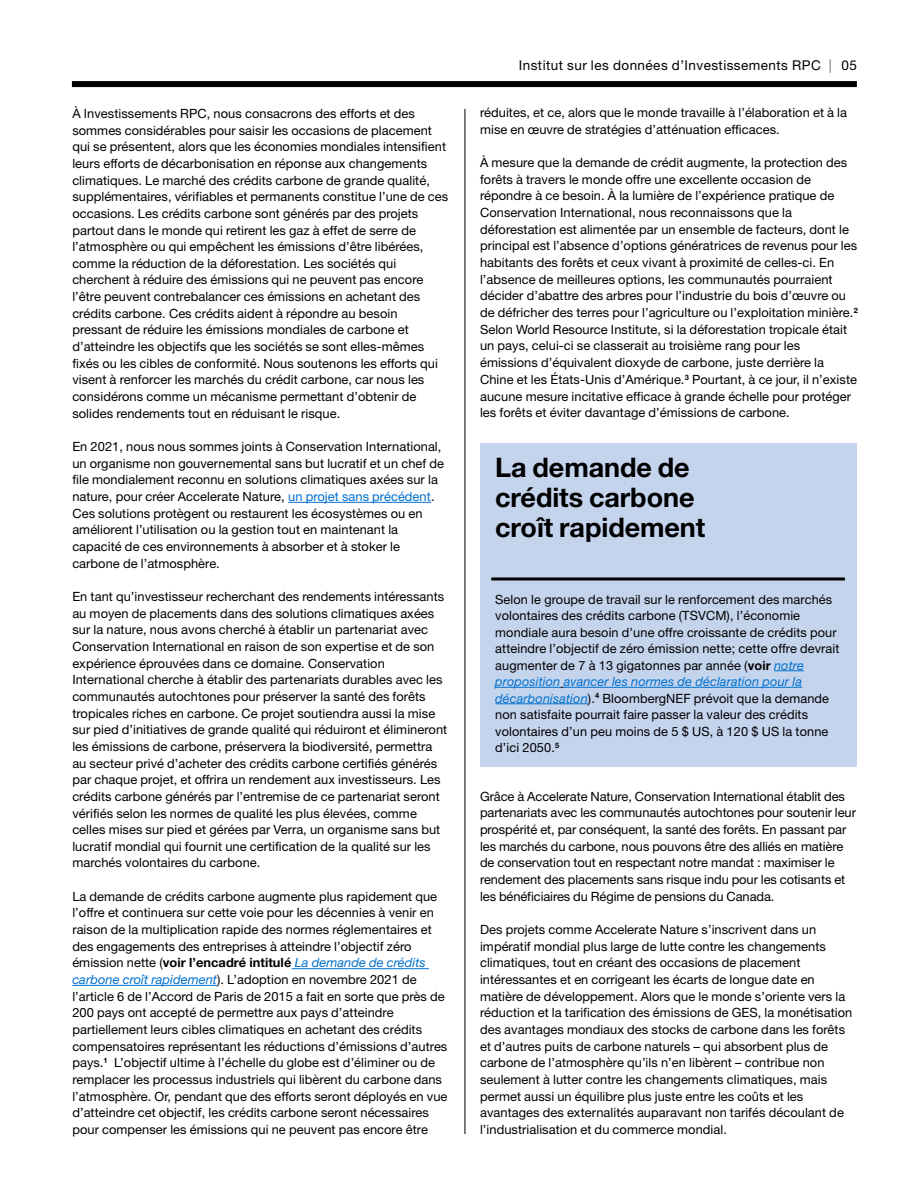
<style>
.page{position:relative;width:918px;height:1188px;background:#fff}
.page>*{position:absolute;margin:0;border:0;box-sizing:border-box;transform-origin:0 0}
.Body_Copy_9_3_12_TIG{font:700 27px/30px "Helvetica Neue LT Pro";letter-spacing:-.005em;color:#000}
.t1{font:13.5px "Helvetica Neue LT Pro";letter-spacing:.035em;color:#000}
.CPP_Body_text_2{font:12.75px/16.6px "Helvetica Neue LT Pro";letter-spacing:.005em;color:#000}
.s1{color:#0070ce}
.s2{font-weight:700}
.s3{font-style:italic;color:#0070ce}
.s4{color:#686c75}
</style>
<div class="page">
<hr style="left:465px;top:109px;width:1px;height:1025px;background:#000">
<hr style="left:288px;top:502px;width:143px;height:1px;background:#0070ce">
<hr style="left:292px;top:968px;width:137px;height:1px;background:#0070ce">
<hr style="left:72px;top:985px;width:145px;height:1px;background:#0070ce">
<div style="left:480px;top:443px;width:377px;height:323px;background:#c5d4ed"></div>
<hr style="left:491px;top:577px;width:354px;height:3px;background:#000">
<hr style="left:774px;top:670px;width:30px;height:1px;background:#0070ce">
<hr style="left:495px;top:687px;width:66px;height:1px;background:#0070ce">
<hr style="left:564px;top:687px;width:238px;height:1px;background:#0070ce">
<hr style="left:495px;top:703px;width:93px;height:1px;background:#0070ce">
<div style="left:72px;top:81px;width:785px;height:6px;background:#000"></div>
<p class="CPP_Body_text_2" style="left:72px;top:105px;width:377px">À Investissements RPC, nous consacrons des efforts et des sommes considérables pour saisir les occasions de placement qui se présentent, alors que les économies mondiales intensifient leurs efforts de décarbonisation en réponse aux changements climatiques. Le marché des crédits carbone de grande qualité, supplémentaires, vérifiables et permanents constitue l’une de ces occasions. Les crédits carbone sont générés par des projets partout dans le monde qui retirent les gaz à effet de serre de l’atmosphère ou qui empêchent les émissions d’être libérées, comme la réduction de la déforestation. Les sociétés qui cherchent à réduire des émissions qui ne peuvent pas encore l’être peuvent contrebalancer ces émissions en achetant des crédits carbone. Ces crédits aident à répondre au besoin pressant de réduire les émissions mondiales de carbone et d’atteindre les objectifs que les sociétés se sont elles-mêmes fixés ou les cibles de conformité. Nous soutenons les efforts qui visent à renforcer les marchés du crédit carbone, car nous les considérons comme un mécanisme permettant d’obtenir de solides rendements tout en réduisant le risque.</p>
<p class="CPP_Body_text_2" style="left:72px;top:438px;width:373px">En 2021, nous nous sommes joints à Conservation International, un organisme non gouvernemental sans but lucratif et un chef de file mondialement reconnu en solutions climatiques axées sur la nature, pour créer Accelerate Nature, <span class="s1">un projet sans précédent</span>.<br>Ces solutions protègent ou restaurent les écosystèmes ou en améliorent l’utilisation ou la gestion tout en maintenant la capacité de ces environnements à absorber et à stoker le carbone de l’atmosphère.</p>
<p class="CPP_Body_text_2" style="left:72px;top:588px;width:376px">En tant qu’investisseur recherchant des rendements intéressants au moyen de placements dans des solutions climatiques axées sur la nature, nous avons cherché à établir un partenariat avec Conservation International en raison de son expertise et de son expérience éprouvées dans ce domaine. Conservation International cherche à établir des partenariats durables avec les communautés autochtones pour préserver la santé des forêts tropicales riches en carbone. Ce projet soutiendra aussi la mise sur pied d’initiatives de grande qualité qui réduiront et élimineront les émissions de carbone, préservera la biodiversité, permettra au secteur privé d’acheter des crédits carbone certifiés générés par chaque projet, et offrira un rendement aux investisseurs. Les crédits carbone générés par l’entremise de ce partenariat seront vérifiés selon les normes de qualité les plus élevées, comme celles mises sur pied et gérées par Verra, un organisme sans but lucratif mondial qui fournit une certification de la qualité sur les marchés volontaires du carbone.</p>
<p class="CPP_Body_text_2" style="left:72px;top:888px;width:377px">La demande de crédits carbone augmente plus rapidement que l’offre et continuera sur cette voie pour les décennies à venir en raison de la multiplication rapide des normes réglementaires et des engagements des entreprises à atteindre l’objectif zéro émission nette (<span class="s2">voir l’encadré intitulé</span> <span class="s3">La demande de crédits carbone croît rapidement</span>). L’adoption en novembre 2021 de l’article 6 de l’Accord de Paris de 2015 a fait en sorte que près de 200 pays ont accepté de permettre aux pays d’atteindre partiellement leurs cibles climatiques en achetant des crédits compensatoires représentant les réductions d’émissions d’autres pays.<sup>1</sup> L’objectif ultime à l’échelle du globe est d’éliminer ou de remplacer les processus industriels qui libèrent du carbone dans l’atmosphère. Or, pendant que des efforts seront déployés en vue d’atteindre cet objectif, les crédits carbone seront nécessaires pour compenser les émissions qui ne peuvent pas encore être</p>
<p class="t1" style="left:519px;top:57px;width:340px">Institut sur les données d’Investissements RPC <span class="s4">|</span> 05</p>
<p class="CPP_Body_text_2" style="left:480px;top:104px;width:369px">réduites, et ce, alors que le monde travaille à l’élaboration et à la mise en œuvre de stratégies d’atténuation efficaces.</p>
<p class="CPP_Body_text_2" style="left:480px;top:154px;width:379px">À mesure que la demande de crédit augmente, la protection des forêts à travers le monde offre une excellente occasion de répondre à ce besoin. À la lumière de l’expérience pratique de Conservation International, nous reconnaissons que la déforestation est alimentée par un ensemble de facteurs, dont le principal est l’absence d’options génératrices de revenus pour les habitants des forêts et ceux vivant à proximité de celles-ci. En l’absence de meilleures options, les communautés pourraient décider d’abattre des arbres pour l’industrie du bois d’œuvre ou de défricher des terres pour l’agriculture ou l’exploitation minière.<sup>2<br></sup>Selon World Resource Institute, si la déforestation tropicale était un pays, celui-ci se classerait au troisième rang pour les émissions d’équivalent dioxyde de carbone, juste derrière la Chine et les États-Unis d’Amérique.<sup>3</sup> Pourtant, à ce jour, il n’existe aucune mesure incitative efficace à grande échelle pour protéger les forêts et éviter davantage d’émissions de carbone.</p>
<p class="Body_Copy_9_3_12_TIG" style="left:495px;top:452px;width:212px">La demande de crédits carbone croît rapidement</p>
<p class="CPP_Body_text_2" style="left:495px;top:590px;width:346px">Selon le groupe de travail sur le renforcement des marchés volontaires des crédits carbone (TSVCM), l’économie mondiale aura besoin d’une offre croissante de crédits pour atteindre l’objectif de zéro émission nette; cette offre devrait augmenter de 7 à 13 gigatonnes par année (<span class="s2">voir</span> <span class="s3">notre proposition avancer les normes de déclaration pour la décarbonisation</span>).<sup>4</sup> BloombergNEF prévoit que la demande non satisfaite pourrait faire passer la valeur des crédits volontaires d’un peu moins de 5 $ US, à 120 $ US la tonne d’ici 2050.<sup>5</sup></p>
<p class="CPP_Body_text_2" style="left:480px;top:787px;width:377px">Grâce à Accelerate Nature, Conservation International établit des partenariats avec les communautés autochtones pour soutenir leur prospérité et, par conséquent, la santé des forêts. En passant par les marchés du carbone, nous pouvons être des alliés en matière de conservation tout en respectant notre mandat : maximiser le rendement des placements sans risque indu pour les cotisants et les bénéficiaires du Régime de pensions du Canada.</p>
<p class="CPP_Body_text_2" style="left:480px;top:921px;width:374px">Des projets comme Accelerate Nature s’inscrivent dans un impératif mondial plus large de lutte contre les changements climatiques, tout en créant des occasions de placement intéressantes et en corrigeant les écarts de longue date en matière de développement. Alors que le monde s’oriente vers la réduction et la tarification des émissions de GES, la monétisation des avantages mondiaux des stocks de carbone dans les forêts et d’autres puits de carbone naturels – qui absorbent plus de carbone de l’atmosphère qu’ils n’en libèrent – contribue non seulement à lutter contre les changements climatiques, mais permet aussi un équilibre plus juste entre les coûts et les avantages des externalités auparavant non tarifés découlant de l’industrialisation et du commerce mondial.</p>
</div>
